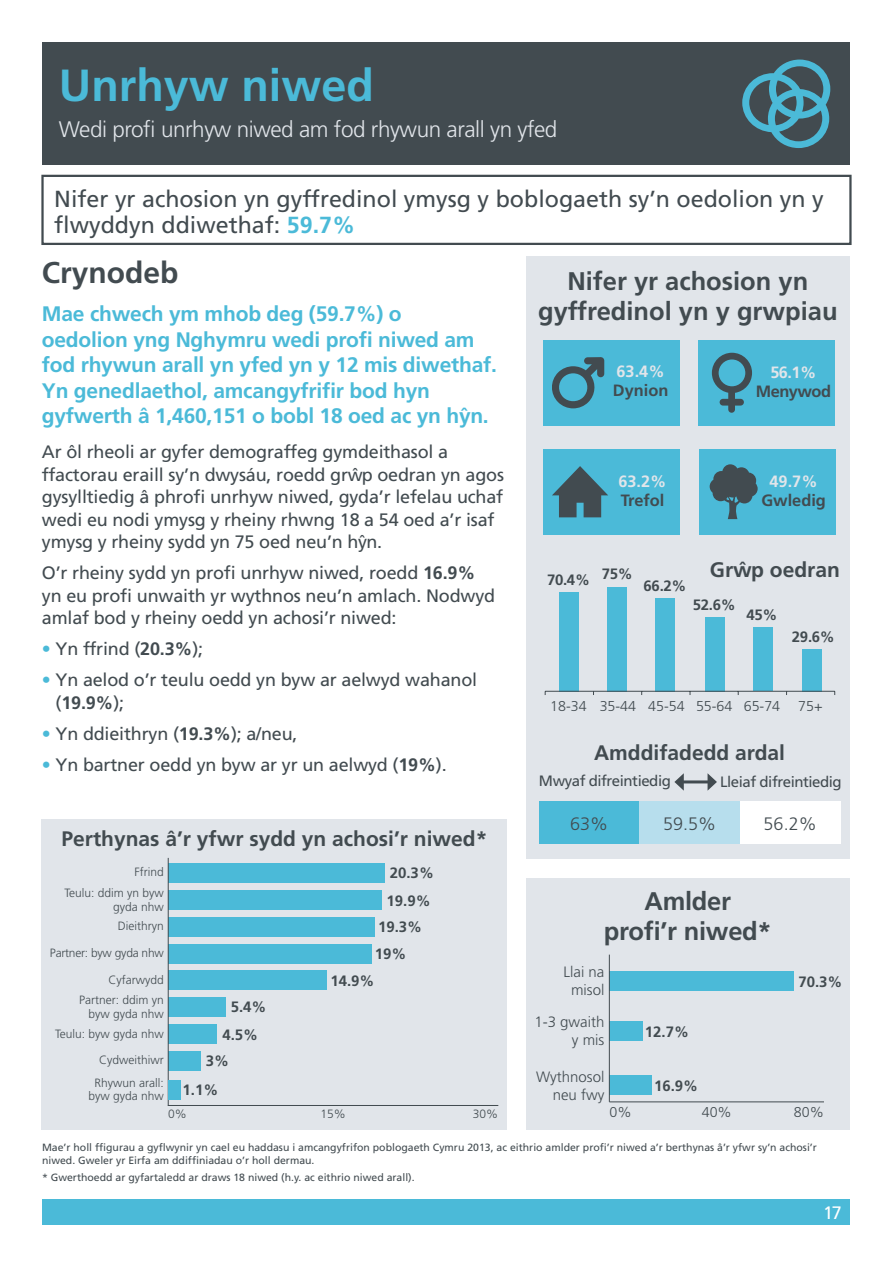
<style>
.page{position:relative;width:893px;height:1263px;background:#fff}
.page>*{position:absolute;margin:0;border:0;box-sizing:border-box;transform-origin:0 0}
.t1{font:700 45px "Frutiger";color:#4bbad8}
.t2{font:700 30px "Frutiger";color:#424b50}
.t3{font:700 25.5px/30.6px "Frutiger";color:#424b50;text-align:center}
.t4{font:23.25px/26.2px "Frutiger";color:#424b50}
.t5{font:300 22.5px "Frutiger";letter-spacing:-.02em;color:#e1e5ea}
.t6{font:700 21px/25.5px "Frutiger";letter-spacing:-.01em;color:#4bbad8}
.t7{font:700 21px "Frutiger";color:#424b50}
.t8{font:18px/22.5px "Frutiger";letter-spacing:-.01em;color:#424b50}
.t9{font:300 18px "Frutiger";color:#424b50}
.t10{font:18px "Frutiger";color:#fff}
.t11{font:700 16.35px "Frutiger";color:#e1e5ea}
.t12{font:700 16.35px "Frutiger";color:#424b50}
.t13{font:700 16.35px "Frutiger";letter-spacing:-.03em;color:#424b50}
.t14{font:700 15px "Frutiger";color:#424b50}
.t15{font:300 15px/18px "Frutiger";color:#424b50;text-align:right}
.t16{font:15px "Frutiger";letter-spacing:-.03em;color:#424b50}
.t17{font:300 14.25px "Frutiger";color:#424b50}
.t18{font:300 12px/13.5px "Frutiger";color:#424b50;text-align:right}
.t19{font:300 12px "Frutiger";letter-spacing:-.02em;color:#424b50}
.t20{font:10.5px/12.6px "Frutiger";color:#424b50}
.s1{font-weight:700;color:#4bbad8}
.s2{font-weight:700}
.s3{color:#4bbad8}
</style>
<div class="page">
<div style="left:43px;top:1199px;width:807px;height:26px;background:#4bbad8"></div>
<div style="left:526px;top:256px;width:324px;height:603px;background:#e1e5ea"></div>
<div style="left:41px;top:175px;width:811px;height:70px;border:2px solid #424b50"></div>
<div style="left:42px;top:43px;width:808px;height:122px;background:#424b50"></div>
<div style="left:698px;top:340px;width:137px;height:86px;background:#4bbad8"></div>
<div style="left:543px;top:340px;width:137px;height:86px;background:#4bbad8"></div>
<svg style="left:712px;top:353px;width:40px;height:60px"></svg>
<svg style="left:552px;top:357px;width:52px;height:51px"></svg>
<div style="left:699px;top:449px;width:136px;height:86px;background:#4bbad8"></div>
<div style="left:543px;top:449px;width:137px;height:86px;background:#4bbad8"></div>
<svg style="left:552px;top:466px;width:56px;height:51px"></svg>
<svg style="left:710px;top:464px;width:48px;height:55px"></svg>
<div style="left:539px;top:801px;width:100px;height:43px;background:#4bbad8"></div>
<div style="left:740px;top:801px;width:100px;height:43px;background:#fff"></div>
<div style="left:639px;top:801px;width:101px;height:43px;background:#b7deed"></div>
<div style="left:526px;top:878px;width:324px;height:252px;background:#e1e5ea"></div>
<div style="left:609px;top:972px;width:184px;height:19px;background:#4bbad8"></div>
<div style="left:610px;top:1022px;width:33px;height:19px;background:#4bbad8"></div>
<div style="left:610px;top:1075px;width:42px;height:20px;background:#4bbad8"></div>
<hr style="left:609px;top:1101px;width:215px;height:1px;background:#424b50">
<hr style="left:609px;top:955px;width:1px;height:147px;background:#424b50">
<div style="left:559px;top:592px;width:20px;height:99px;background:#4bbad8"></div>
<div style="left:607px;top:587px;width:20px;height:104px;background:#4bbad8"></div>
<div style="left:655px;top:598px;width:20px;height:93px;background:#4bbad8"></div>
<div style="left:705px;top:617px;width:19px;height:74px;background:#4bbad8"></div>
<div style="left:753px;top:628px;width:20px;height:63px;background:#4bbad8"></div>
<div style="left:803px;top:649px;width:19px;height:42px;background:#4bbad8"></div>
<hr style="left:545px;top:691px;width:290px;height:1px;background:#424b50">
<div style="left:42px;top:820px;width:465px;height:310px;background:#e1e5ea"></div>
<div style="left:169px;top:917px;width:206px;height:19px;background:#4bbad8"></div>
<div style="left:169px;top:863px;width:216px;height:20px;background:#4bbad8"></div>
<div style="left:169px;top:890px;width:213px;height:20px;background:#4bbad8"></div>
<div style="left:169px;top:944px;width:203px;height:19px;background:#4bbad8"></div>
<div style="left:169px;top:970px;width:158px;height:20px;background:#4bbad8"></div>
<div style="left:168px;top:1051px;width:32px;height:19px;background:#4bbad8"></div>
<div style="left:169px;top:997px;width:57px;height:19px;background:#4bbad8"></div>
<div style="left:168px;top:1024px;width:49px;height:20px;background:#4bbad8"></div>
<hr style="left:168px;top:858px;width:1px;height:248px;background:#424b50">
<hr style="left:168px;top:1105px;width:330px;height:1px;background:#424b50">
<div style="left:169px;top:1080px;width:12px;height:19px;background:#4bbad8"></div>
<svg style="left:742px;top:60px;width:88px;height:88px"></svg>
<hr style="left:681px;top:780px;width:29px;height:3px;background:#424b50">
<svg style="left:674px;top:773px;width:10px;height:18px"></svg>
<svg style="left:708px;top:773px;width:9px;height:17px"></svg>
<h1 class="t1" style="left:59px;top:59px;width:317px">Unrhyw niwed</h1>
<p class="t5" style="left:59px;top:116px;width:500px">Wedi profi unrhyw niwed am fod rhywun arall yn yfed</p>
<p class="t4" style="left:54px;top:185px;width:771px">Nifer yr achosion yn gyffredinol ymysg y boblogaeth sy’n oedolion yn y flwyddyn ddiwethaf: <span class="s1">59.7%</span></p>
<h2 class="t2" style="left:42px;top:255px;width:138px">Crynodeb</h2>
<p class="t6" style="left:42px;top:301px;width:457px">Mae chwech ym mhob deg (59.7%) o<br>oedolion yng Nghymru wedi profi niwed am fod rhywun arall yn yfed yn y 12 mis diwethaf.<br>Yn genedlaethol, amcangyfrifir bod hyn gyfwerth â 1,460,151 o bobl 18 oed ac yn hyˆ n.</p>
<p class="t8" style="left:42px;top:441px;width:464px">Ar ôl rheoli ar gyfer demograffeg gymdeithasol a ffactorau eraill sy’n dwysáu, roedd grwˆ p oedran yn agos gysylltiedig â phrofi unrhyw niwed, gyda’r lefelau uchaf wedi eu nodi ymysg y rheiny rhwng 18 a 54 oed a’r isaf ymysg y rheiny sydd yn 75 oed neu’n hyˆn.</p>
<p class="t8" style="left:42px;top:562px;width:455px">O’r rheiny sydd yn profi unrhyw niwed, roedd <span class="s2">16.9% </span>yn eu profi unwaith yr wythnos neu’n amlach. Nodwyd amlaf bod y rheiny oedd yn achosi’r niwed:</p>
<p class="t8" style="left:42px;top:638px;width:163px"><span class="s3">•</span> Yn ffrind (<span class="s2">20.3%</span>);</p>
<p class="t8" style="left:56px;top:669px;width:423px;text-indent:-14px"><span class="s3">•</span> Yn aelod o’r teulu oedd yn byw ar aelwyd wahanol (<span class="s2">19.9%</span>);</p>
<p class="t8" style="left:42px;top:722px;width:257px"><span class="s3">•</span> Yn ddieithryn (<span class="s2">19.3%</span>); a/neu,</p>
<p class="t8" style="left:42px;top:753px;width:406px"><span class="s3">•</span> Yn bartner oedd yn byw ar yr un aelwyd (<span class="s2">19%</span>).</p>
<p class="t7" style="left:62px;top:827px;width:427px">Perthynas â’r yfwr sydd yn achosi’r niwed*</p>
<p class="t14" style="left:390px;top:864px;width:46px">20.3%</p>
<p class="t14" style="left:387px;top:892px;width:46px">19.9%</p>
<p class="t14" style="left:378px;top:918px;width:46px">19.3%</p>
<p class="t14" style="left:375px;top:945px;width:33px">19%</p>
<p class="t14" style="left:330px;top:972px;width:46px">14.9%</p>
<p class="t14" style="left:231px;top:998px;width:37px">5.4%</p>
<p class="t14" style="left:222px;top:1026px;width:37px">4.5%</p>
<p class="t14" style="left:206px;top:1052px;width:25px">3%</p>
<p class="t14" style="left:183px;top:1081px;width:37px">1.1%</p>
<p class="t18" style="left:134px;top:865px;width:31px">Ffrind</p>
<p class="t18" style="left:64px;top:886px;width:101px">Teulu: ddim yn byw gyda nhw</p>
<p class="t18" style="left:118px;top:919px;width:47px">Dieithryn</p>
<p class="t19" style="left:50px;top:946px;width:115px">Partner: byw gyda nhw</p>
<p class="t18" style="left:79px;top:993px;width:86px">Partner: ddim yn byw gyda nhw</p>
<p class="t18" style="left:108px;top:973px;width:57px">Cyfarwydd</p>
<p class="t18" style="left:55px;top:1027px;width:110px">Teulu: byw gyda nhw</p>
<p class="t18" style="left:99px;top:1053px;width:66px">Cydweithiwr</p>
<p class="t18" style="left:88px;top:1076px;width:77px;text-align:center">Rhywun arall: byw gyda nhw</p>
<p class="t18" style="left:168px;top:1107px;width:20px">0%</p>
<p class="t18" style="left:321px;top:1107px;width:27px">15%</p>
<p class="t18" style="left:473px;top:1107px;width:27px">30%</p>
<h3 class="t3" style="left:538px;top:265px;width:301px">Nifer yr achosion yn gyffredinol yn y grwpiau</h3>
<p class="t11" style="left:616px;top:362px;width:50px">63.4%</p>
<p class="t12" style="left:613px;top:381px;width:57px">Dynion</p>
<p class="t11" style="left:770px;top:363px;width:48px">56.1%</p>
<p class="t13" style="left:756px;top:382px;width:77px">Menywod</p>
<p class="t11" style="left:618px;top:472px;width:50px">63.2%</p>
<p class="t12" style="left:621px;top:491px;width:45px">Trefol</p>
<p class="t11" style="left:769px;top:472px;width:50px">49.7%</p>
<p class="t12" style="left:761px;top:491px;width:66px">Gwledig</p>
<p class="t14" style="left:547px;top:570px;width:44px">70.4%</p>
<p class="t14" style="left:602px;top:565px;width:33px">75%</p>
<p class="t14" style="left:644px;top:576px;width:44px">66.2%</p>
<p class="t7" style="left:710px;top:558px;width:132px">Grwˆ p oedran</p>
<p class="t14" style="left:693px;top:596px;width:44px">52.6%</p>
<p class="t14" style="left:746px;top:606px;width:33px">45%</p>
<p class="t14" style="left:792px;top:628px;width:44px">29.6%</p>
<p class="t17" style="left:550px;top:698px;width:231px">18-34 35-44 45-54 55-64 65-74</p>
<p class="t17" style="left:798px;top:698px;width:26px">75+</p>
<p class="t7" style="left:594px;top:741px;width:192px">Amddifadedd ardal</p>
<p class="t16" style="left:539px;top:772px;width:133px">Mwyaf difreintiedig</p>
<p class="t16" style="left:720px;top:773px;width:123px">Lleiaf difreintiedig</p>
<p class="t9" style="left:570px;top:813px;width:40px">63%</p>
<p class="t9" style="left:663px;top:813px;width:55px">59.5%</p>
<p class="t9" style="left:764px;top:813px;width:55px">56.2%</p>
<h3 class="t3" style="left:604px;top:885px;width:169px">Amlder<br>profi’r niwed*</h3>
<p class="t15" style="left:564px;top:962px;width:42px;text-align:center">Llai na misol</p>
<p class="t15" style="left:534px;top:1012px;width:72px">1-3 gwaith y mis</p>
<p class="t15" style="left:536px;top:1067px;width:70px">Wythnosol neu fwy</p>
<p class="t14" style="left:645px;top:1023px;width:46px">12.7%</p>
<p class="t14" style="left:654px;top:1077px;width:46px">16.9%</p>
<p class="t14" style="left:798px;top:973px;width:46px">70.3%</p>
<p class="t17" style="left:610px;top:1103px;width:24px">0%</p>
<p class="t17" style="left:702px;top:1103px;width:32px">40%</p>
<p class="t17" style="left:794px;top:1103px;width:32px">80%</p>
<p class="t20" style="left:42px;top:1141px;width:776px">Mae’r holl ffigurau a gyflwynir yn cael eu haddasu i amcangyfrifon poblogaeth Cymru 2013, ac eithrio amlder profi’r niwed a’r berthynas â’r yfwr sy’n achosi’r niwed. Gweler yr Eirfa am ddiffiniadau o’r holl dermau.</p>
<p class="t20" style="left:42px;top:1171px;width:374px">* Gwerthoedd ar gyfartaledd ar draws 18 niwed (h.y. ac eithrio niwed arall).</p>
<p class="t10" style="left:823px;top:1202px;width:20px">17</p>
</div>
